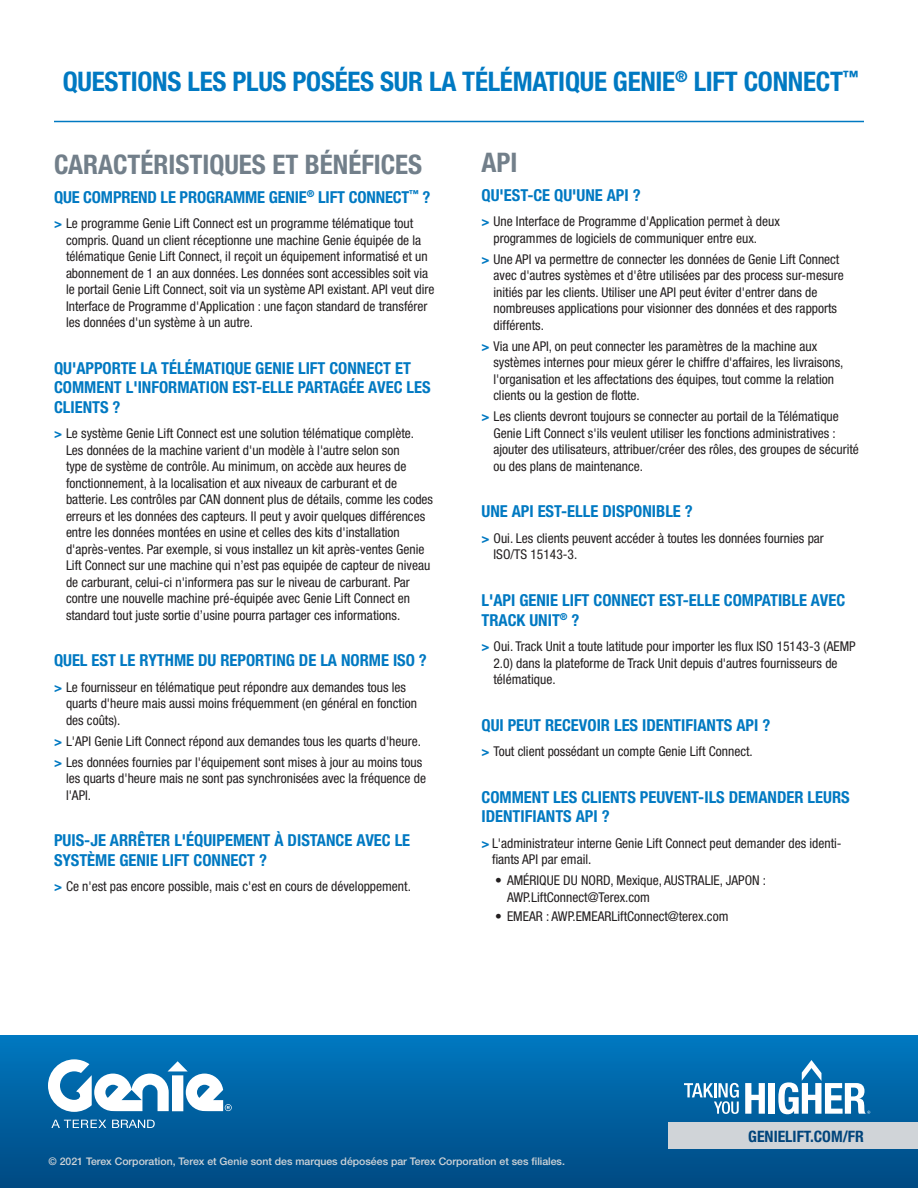
<style>
.page{position:relative;width:918px;height:1188px;background:#fff}
.page>*{position:absolute;margin:0;border:0;box-sizing:border-box;transform-origin:0 0}
.t1{font:700 condensed 27px "Helvetica Neue LT Std";letter-spacing:-.01em;color:#0079c2}
.t2{font:700 condensed 27px "Helvetica Neue LT Std";color:#727f8a}
.t3{font:700 condensed 16.5px/19.5px "Helvetica Neue LT Std";color:#0079c2}
.t4{font:700 condensed 15.75px "Helvetica Neue LT Std";color:#00447b}
.t5{font:condensed 13.5px/16.5px "Helvetica Neue LT Std";color:#231f20}
.t6{font:500 10.5px "Helvetica Neue LT Std";color:#d0d4d8}
.s1{font-weight:700;color:#0079c2}
</style>
<div class="page">
<div style="left:0;top:1035px;width:918px;height:153px;background:linear-gradient(to bottom,#0078c0,#004982)"></div>
<div style="left:669px;top:1122px;width:249px;height:27px;background:#d0d4d8"></div>
<svg style="left:745px;top:1083px;width:20px;height:31px"></svg>
<div style="left:769px;top:1083px;width:6px;height:31px;background:#fff"></div>
<svg style="left:684px;top:1083px;width:55px;height:31px"></svg>
<svg style="left:778px;top:1060px;width:92px;height:54px"></svg>
<svg style="left:48px;top:1059px;width:184px;height:53px"></svg>
<svg style="left:51px;top:1120px;width:55px;height:8px"></svg>
<svg style="left:112px;top:1120px;width:43px;height:8px"></svg>
<hr style="left:54px;top:121px;width:810px;height:1px;background:#0079c2">
<h1 class="t1" style="left:63px;top:65px;width:797px">QUESTIONS LES PLUS POSÉES SUR LA TÉLÉMATIQUE GENIE<sup>®</sup> LIFT CONNECT<sup>™</sup></h1>
<h1 class="t2" style="left:54px;top:148px;width:370px">CARACTÉRISTIQUES ET BÉNÉFICES</h1>
<p class="t3" style="left:54px;top:187px;width:378px">QUE COMPREND LE PROGRAMME GENIE<sup>®</sup> LIFT CONNECT<sup>™</sup> ?</p>
<p class="t5" style="left:66px;top:215px;width:370px;text-indent:-12px"><span class="s1">&gt;</span> Le programme Genie Lift Connect est un programme télématique tout compris. Quand un client réceptionne une machine Genie équipée de la télématique Genie Lift Connect, il reçoit un équipement informatisé et un abonnement de 1 an aux données. Les données sont accessibles soit via le portail Genie Lift Connect, soit via un système API existant. API veut dire Interface de Programme d'Application : une façon standard de transférer les données d'un système à un autre.</p>
<p class="t3" style="left:54px;top:358px;width:378px">QU'APPORTE LA TÉLÉMATIQUE GENIE LIFT CONNECT ET<br>COMMENT L'INFORMATION EST-ELLE PARTAGÉE AVEC LES<br>CLIENTS ?</p>
<p class="t5" style="left:66px;top:425px;width:369px;text-indent:-12px"><span class="s1">&gt;</span> Le système Genie Lift Connect est une solution télématique complète.<br>Les données de la machine varient d'un modèle à l'autre selon son<br>type de système de contrôle. Au minimum, on accède aux heures de fonctionnement, à la localisation et aux niveaux de carburant et de batterie. Les contrôles par CAN donnent plus de détails, comme les codes erreurs et les données des capteurs. Il peut y avoir quelques différences entre les données montées en usine et celles des kits d'installation d'après-ventes. Par exemple, si vous installez un kit après-ventes Genie Lift Connect sur une machine qui n’est pas equipée de capteur de niveau de carburant, celui-ci n'informera pas sur le niveau de carburant. Par contre une nouvelle machine pré-équipée avec Genie Lift Connect en standard tout juste sortie d’usine pourra partager ces informations.</p>
<p class="t3" style="left:54px;top:650px;width:374px">QUEL EST LE RYTHME DU REPORTING DE LA NORME ISO ?</p>
<p class="t5" style="left:66px;top:678px;width:353px;text-indent:-12px"><span class="s1">&gt;</span> Le fournisseur en télématique peut répondre aux demandes tous les quarts d'heure mais aussi moins fréquemment (en général en fonction des coûts).</p>
<p class="t5" style="left:54px;top:730px;width:370px;line-height:21px"><span class="s1">&gt;</span> L'API Genie Lift Connect répond aux demandes tous les quarts d'heure. <span class="s1">&gt;</span> Les données fournies par l'équipement sont mises à jour au moins tous</p>
<p class="t5" style="left:66px;top:770px;width:362px">les quarts d'heure mais ne sont pas synchronisées avec la fréquence de l'API.</p>
<p class="t3" style="left:54px;top:830px;width:358px">PUIS-JE ARRÊTER L'ÉQUIPEMENT À DISTANCE AVEC LE<br>SYSTÈME GENIE LIFT CONNECT ?</p>
<p class="t5" style="left:54px;top:878px;width:358px"><span class="s1">&gt;</span> Ce n'est pas encore possible, mais c'est en cours de développement.</p>
<h1 class="t2" style="left:482px;top:146px;width:37px">API</h1>
<p class="t3" style="left:482px;top:185px;width:161px">QU'EST-CE QU'UNE API ?</p>
<p class="t5" style="left:494px;top:213px;width:288px;text-indent:-12px"><span class="s1">&gt;</span> Une Interface de Programme d'Application permet à deux programmes de logiciels de communiquer entre eux.</p>
<p class="t5" style="left:494px;top:251px;width:352px;text-indent:-12px"><span class="s1">&gt;</span> Une API va permettre de connecter les données de Genie Lift Connect avec d'autres systèmes et d'être utilisées par des process sur-mesure initiés par les clients. Utiliser une API peut éviter d'entrer dans de nombreuses applications pour visionner des données et des rapports différents.</p>
<p class="t5" style="left:494px;top:338px;width:351px;text-indent:-12px"><span class="s1">&gt;</span> Via une API, on peut connecter les paramètres de la machine aux systèmes internes pour mieux gérer le chiffre d'affaires, les livraisons, l'organisation et les affectations des équipes, tout comme la relation clients ou la gestion de flotte.</p>
<p class="t5" style="left:494px;top:408px;width:367px;text-indent:-12px"><span class="s1">&gt;</span> Les clients devront toujours se connecter au portail de la Télématique Genie Lift Connect s'ils veulent utiliser les fonctions administratives : ajouter des utilisateurs, attribuer/créer des rôles, des groupes de sécurité ou des plans de maintenance.</p>
<p class="t3" style="left:482px;top:501px;width:213px">UNE API EST-ELLE DISPONIBLE ?</p>
<p class="t5" style="left:494px;top:530px;width:332px;text-indent:-12px"><span class="s1">&gt;</span> Oui. Les clients peuvent accéder à toutes les données fournies par<br>ISO/TS 15143-3.</p>
<p class="t3" style="left:482px;top:590px;width:365px">L'API GENIE LIFT CONNECT EST-ELLE COMPATIBLE AVEC<br>TRACK UNIT<sup>®</sup> ?</p>
<p class="t5" style="left:494px;top:638px;width:364px;text-indent:-12px"><span class="s1">&gt;</span> Oui. Track Unit a toute latitude pour importer les flux ISO 15143-3 (AEMP<br>2.0) dans la plateforme de Track Unit depuis d'autres fournisseurs de télématique.</p>
<p class="t3" style="left:482px;top:715px;width:290px">QUI PEUT RECEVOIR LES IDENTIFIANTS API ?</p>
<p class="t5" style="left:482px;top:743px;width:273px"><span class="s1">&gt;</span> Tout client possédant un compte Genie Lift Connect.</p>
<p class="t3" style="left:482px;top:787px;width:370px">COMMENT LES CLIENTS PEUVENT-ILS DEMANDER LEURS<br>IDENTIFIANTS API ?</p>
<p class="t5" style="left:492px;top:834px;width:351px;text-indent:-11px"><span class="s1">&gt;</span> L'administrateur interne Genie Lift Connect peut demander des identi&shy;fiants API par email.</p>
<p class="t5" style="left:507px;top:872px;width:261px;text-indent:-12px">• AMÉRIQUE DU NORD, Mexique, AUSTRALIE, JAPON :<br>AWP.LiftConnect@Terex.com</p>
<p class="t5" style="left:495px;top:908px;width:235px">• EMEAR : AWP.EMEARLiftConnect@terex.com</p>
<p class="t4" style="left:748px;top:1126px;width:117px">GENIELIFT.COM/FR</p>
<p class="t6" style="left:48px;top:1156px;width:518px">© 2021 Terex Corporation, Terex et Genie sont des marques déposées par Terex Corporation et ses filiales.</p>
</div>
